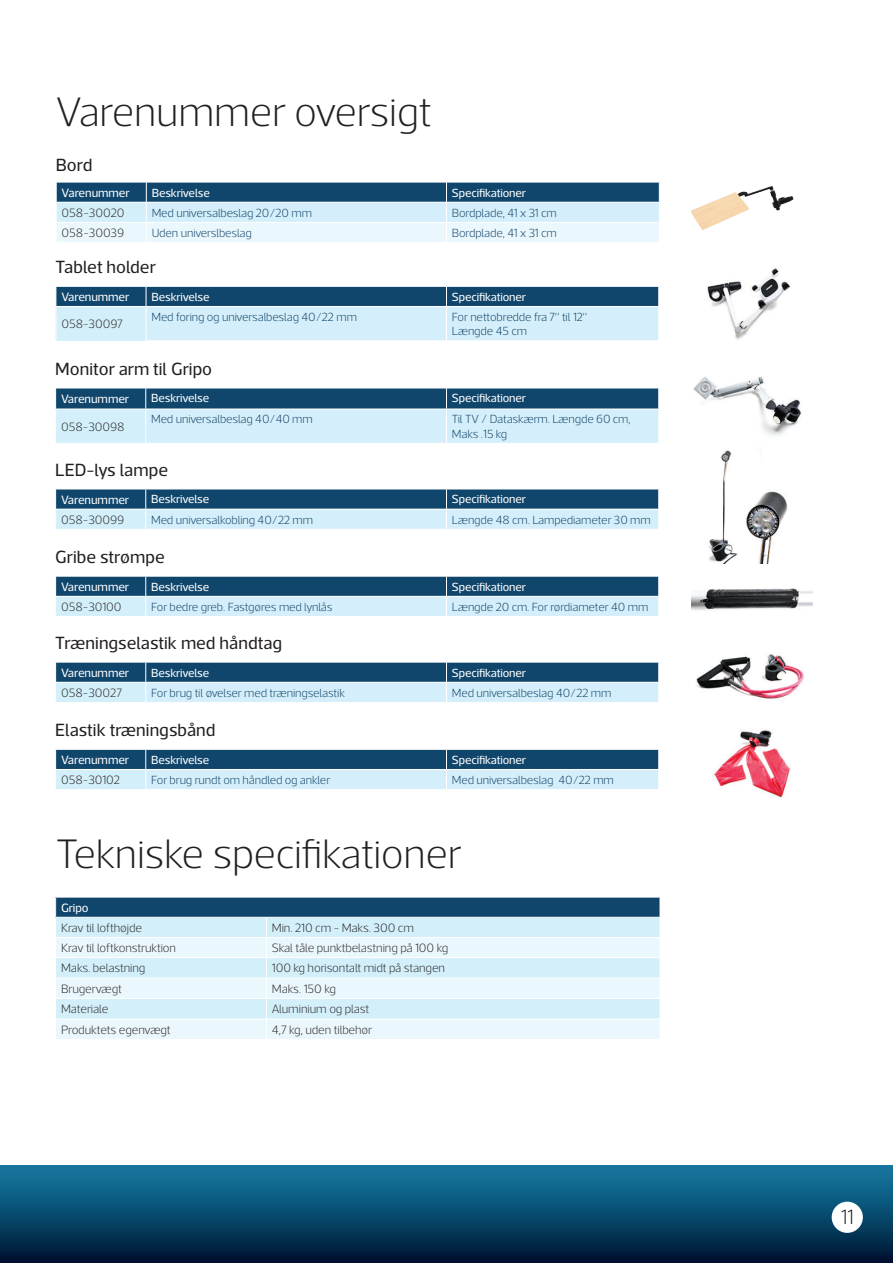
<style>
.page{position:relative;width:893px;height:1263px;background:#fff}
.page>*{position:absolute;margin:0;border:0;box-sizing:border-box;transform-origin:0 0}
.t1{font:200 42px "Acto";letter-spacing:-.01em;color:#231f20}
.t2{font:200 21px "Acto";color:#231f20}
.t3{font:18px "Acto";color:#231f20}
.t4{font:200 12.3px "Acto";letter-spacing:-.01em;color:#231f20}
.t5{font:12.3px "Acto";letter-spacing:-.01em;color:#fff}
.t6{font:200 12px/14.4px "Acto";letter-spacing:-.01em;color:#08395d}
.t7{font:12px "Acto";letter-spacing:-.01em;color:#fff}
</style>
<div class="page">
<img style="left:693px;top:376px;width:108px;height:60px">
<img style="left:708px;top:450px;width:53px;height:114px">
<img style="left:696px;top:654px;width:108px;height:45px">
<img style="left:707px;top:268px;width:84px;height:72px">
<svg style="left:56px;top:286px;width:603px;height:55px;background:#8eb2c7"></svg>
<hr style="left:146px;top:306px;width:300px;height:1px;background:#fff">
<hr style="left:446px;top:306px;width:213px;height:1px;background:#fff">
<hr style="left:446px;top:307px;width:1px;height:33px;background:#fff">
<hr style="left:658px;top:307px;width:1px;height:33px;background:#fff">
<hr style="left:146px;top:340px;width:300px;height:1px;background:#fff">
<hr style="left:446px;top:340px;width:213px;height:1px;background:#fff">
<hr style="left:56px;top:306px;width:90px;height:1px;background:#fff">
<hr style="left:56px;top:307px;width:1px;height:34px;background:#fff">
<hr style="left:146px;top:307px;width:1px;height:33px;background:#fff">
<svg style="left:55px;top:388px;width:604px;height:55px;background:#8cb0c6"></svg>
<hr style="left:146px;top:409px;width:300px;height:1px;background:#fff">
<hr style="left:446px;top:409px;width:213px;height:1px;background:#fff">
<hr style="left:446px;top:409px;width:1px;height:34px;background:#fff">
<hr style="left:658px;top:409px;width:1px;height:34px;background:#fff">
<hr style="left:55px;top:409px;width:91px;height:1px;background:#fff">
<hr style="left:55px;top:409px;width:1px;height:34px;background:#fff">
<hr style="left:145px;top:409px;width:1px;height:34px;background:#fff">
<svg style="left:55px;top:489px;width:604px;height:40px;background:#799fb6"></svg>
<svg style="left:55px;top:576px;width:604px;height:40px;background:#799fb7"></svg>
<svg style="left:55px;top:662px;width:604px;height:40px;background:#799fb7"></svg>
<img style="left:692px;top:588px;width:120px;height:22px">
<img style="left:714px;top:730px;width:76px;height:67px">
<svg style="left:55px;top:749px;width:604px;height:40px;background:#799fb7"></svg>
<div style="left:0;top:1165px;width:893px;height:98px;background:linear-gradient(to bottom,#167ea7,#001533)"></div>
<div style="left:832px;top:1202px;width:31px;height:31px;background:#fff;border-radius:50%"></div>
<img style="left:741px;top:482px;width:47px;height:81px">
<svg style="left:56px;top:182px;width:604px;height:60px;background:#9fbcce"></svg>
<img style="left:691px;top:186px;width:103px;height:44px">
<svg style="left:55px;top:897px;width:605px;height:142px;background:#c3dbe7"></svg>
<hr style="left:55px;top:957px;width:211px;height:1px;background:#fff">
<hr style="left:55px;top:998px;width:211px;height:1px;background:#fff">
<hr style="left:266px;top:957px;width:394px;height:1px;background:#fff">
<hr style="left:266px;top:998px;width:394px;height:1px;background:#fff">
<h1 class="t1" style="left:56px;top:88px;width:377px">Varenummer oversigt</h1>
<h3 class="t3" style="left:56px;top:154px;width:38px">Bord</h3>
<p class="t5" style="left:62px;top:185px;width:70px">Varenummer</p>
<p class="t7" style="left:152px;top:185px;width:60px">Beskrivelse</p>
<p class="t7" style="left:452px;top:185px;width:76px">Specifikationer</p>
<p class="t4" style="left:62px;top:206px;width:64px">058-30020</p>
<p class="t6" style="left:152px;top:205px;width:162px">Med universalbeslag 20/20 mm</p>
<p class="t6" style="left:452px;top:205px;width:106px">Bordplade, 41 x 31 cm</p>
<p class="t4" style="left:62px;top:226px;width:64px">058-30039</p>
<p class="t6" style="left:152px;top:225px;width:102px">Uden universlbeslag</p>
<p class="t6" style="left:452px;top:225px;width:106px">Bordplade, 41 x 31 cm</p>
<h3 class="t3" style="left:56px;top:257px;width:102px">Tablet holder</h3>
<p class="t5" style="left:61px;top:290px;width:70px">Varenummer</p>
<p class="t7" style="left:152px;top:290px;width:60px">Beskrivelse</p>
<p class="t7" style="left:452px;top:290px;width:76px">Specifikationer</p>
<p class="t4" style="left:61px;top:317px;width:63px">058-30097</p>
<p class="t6" style="left:152px;top:310px;width:207px">Med foring og universalbeslag 40/22 mm</p>
<p class="t6" style="left:452px;top:310px;width:137px">For nettobredde fra 7” til 12”<br>Længde 45 cm</p>
<h3 class="t3" style="left:55px;top:358px;width:158px">Monitor arm til Gripo</h3>
<p class="t5" style="left:61px;top:391px;width:70px">Varenummer</p>
<p class="t7" style="left:151px;top:391px;width:60px">Beskrivelse</p>
<p class="t7" style="left:452px;top:391px;width:76px">Specifikationer</p>
<p class="t4" style="left:61px;top:420px;width:65px">058-30098</p>
<p class="t6" style="left:151px;top:412px;width:163px">Med universalbeslag 40/40 mm</p>
<p class="t6" style="left:452px;top:412px;width:180px">Til TV / Dataskærm. Længde 60 cm,<br>Maks .15 kg</p>
<h3 class="t3" style="left:55px;top:459px;width:114px">LED-lys lampe</h3>
<p class="t5" style="left:61px;top:492px;width:70px">Varenummer</p>
<p class="t7" style="left:151px;top:492px;width:60px">Beskrivelse</p>
<p class="t7" style="left:452px;top:492px;width:76px">Specifikationer</p>
<p class="t4" style="left:61px;top:513px;width:65px">058-30099</p>
<p class="t6" style="left:151px;top:512px;width:163px">Med universalkobling 40/22 mm</p>
<p class="t6" style="left:452px;top:512px;width:200px">Længde 48 cm. Lampediameter 30 mm</p>
<h3 class="t3" style="left:55px;top:546px;width:111px">Gribe strømpe</h3>
<p class="t5" style="left:61px;top:579px;width:70px">Varenummer</p>
<p class="t7" style="left:151px;top:579px;width:60px">Beskrivelse</p>
<p class="t7" style="left:452px;top:579px;width:76px">Specifikationer</p>
<p class="t4" style="left:61px;top:600px;width:62px">058-30100</p>
<p class="t6" style="left:151px;top:599px;width:183px">For bedre greb. Fastgøres med lynlås</p>
<p class="t6" style="left:452px;top:599px;width:198px">Længde 20 cm. For rørdiameter 40 mm</p>
<h3 class="t3" style="left:55px;top:632px;width:228px">Træningselastik med håndtag</h3>
<p class="t5" style="left:61px;top:665px;width:70px">Varenummer</p>
<p class="t7" style="left:151px;top:665px;width:60px">Beskrivelse</p>
<p class="t7" style="left:452px;top:665px;width:76px">Specifikationer</p>
<p class="t4" style="left:61px;top:686px;width:62px">058-30027</p>
<p class="t6" style="left:151px;top:685px;width:195px">For brug til øvelser med træningselastik</p>
<p class="t6" style="left:452px;top:685px;width:161px">Med universalbeslag 40/22 mm</p>
<h3 class="t3" style="left:55px;top:720px;width:162px">Elastik træningsbånd</h3>
<p class="t5" style="left:61px;top:753px;width:70px">Varenummer</p>
<p class="t7" style="left:151px;top:753px;width:60px">Beskrivelse</p>
<p class="t7" style="left:452px;top:753px;width:76px">Specifikationer</p>
<p class="t4" style="left:61px;top:773px;width:60px">058-30102</p>
<p class="t6" style="left:151px;top:773px;width:180px">For brug rundt om håndled og ankler</p>
<p class="t6" style="left:452px;top:773px;width:163px">Med universalbeslag 40/22 mm</p>
<h1 class="t1" style="left:56px;top:830px;width:407px">Tekniske specifikationer</h1>
<p class="t5" style="left:61px;top:900px;width:29px">Gripo</p>
<p class="t4" style="left:61px;top:921px;width:83px">Krav til lofthøjde</p>
<p class="t4" style="left:272px;top:921px;width:144px">Min. 210 cm - Maks. 300 cm</p>
<p class="t4" style="left:61px;top:941px;width:116px">Krav til loftkonstruktion</p>
<p class="t4" style="left:272px;top:941px;width:178px">Skal tåle punktbelastning på 100 kg</p>
<p class="t4" style="left:61px;top:961px;width:86px">Maks. belastning</p>
<p class="t4" style="left:272px;top:961px;width:175px">100 kg horisontalt midt på stangen</p>
<p class="t4" style="left:61px;top:982px;width:62px">Brugervægt</p>
<p class="t4" style="left:272px;top:982px;width:66px">Maks. 150 kg</p>
<p class="t4" style="left:61px;top:1002px;width:49px">Materiale</p>
<p class="t4" style="left:272px;top:1002px;width:99px">Aluminium og plast</p>
<p class="t4" style="left:61px;top:1023px;width:111px">Produktets egenvægt</p>
<p class="t4" style="left:272px;top:1023px;width:102px">4,7 kg, uden tilbehør</p>
<h2 class="t2" style="left:841px;top:1205px;width:14px">11</h2>
</div>
